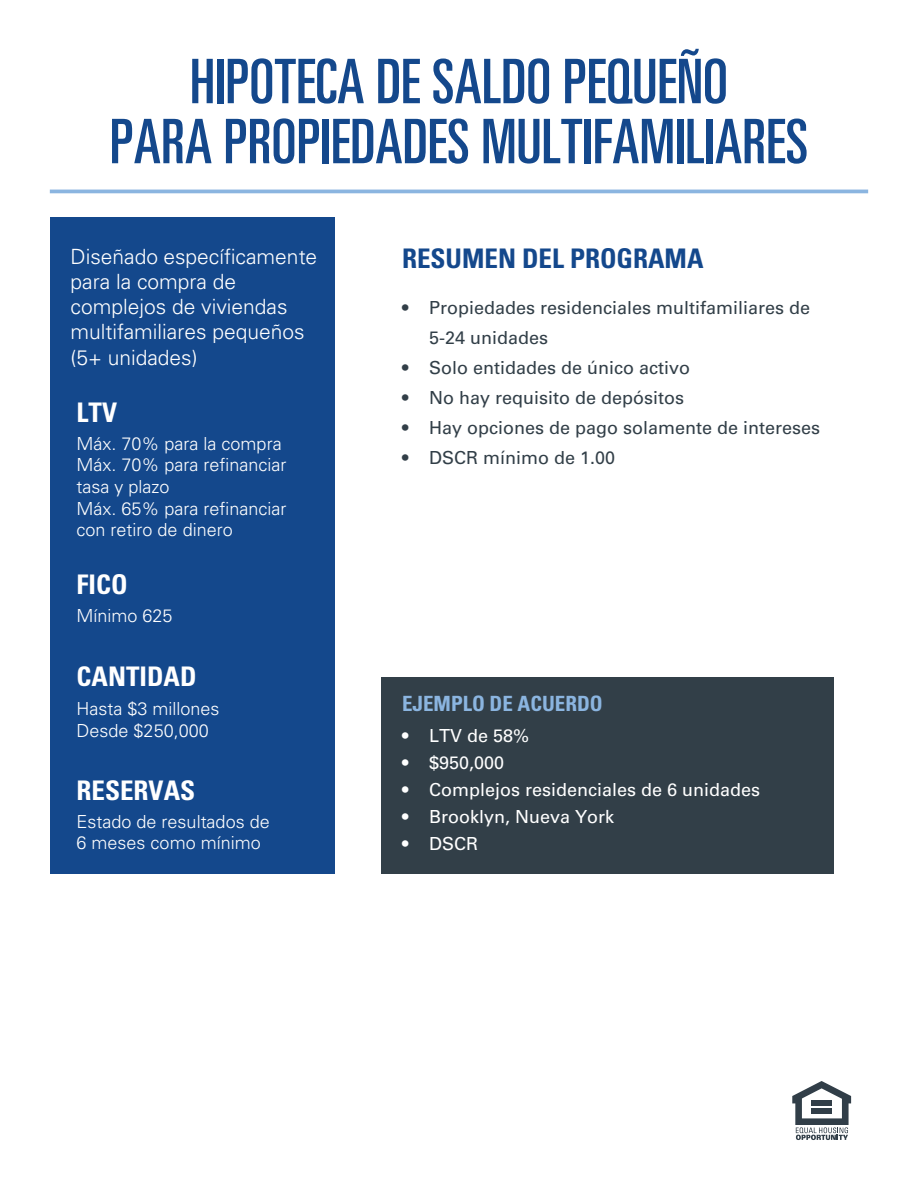
<style>
.page{position:relative;width:918px;height:1188px;background:#fff}
.page>*{position:absolute;margin:0;border:0;box-sizing:border-box;transform-origin:0 0}
.t1{font:61.5px/60px "Univers LT Pro Ult Cond";color:#14488c;text-align:center}
.t2{font:700 condensed 27px "Univers LT Pro";color:#fff}
.t3{font:700 condensed 27px "Univers LT Pro";color:#14488c}
.t4{font:300 21px/25.2px "Univers LT Pro 45";color:#fff}
.t5{font:700 condensed 21px "Univers LT Pro";color:#8bb5e0}
.t6{font:300 18px/21.6px "Univers LT Pro 45";color:#fff}
.t7{font:18px/30px "Univers LT Pro 55 Roman";color:#323f48}
.t8{font:18px "Univers LT Pro 55 Roman";color:#fff}
</style>
<div class="page">
<div style="left:50px;top:217px;width:284px;height:657px;background:#14488c"></div>
<div style="left:381px;top:677px;width:453px;height:197px;background:#323f48"></div>
<svg style="left:792px;top:1081px;width:59px;height:59px"></svg>
<hr style="left:50px;top:190px;width:818px;height:3px;background:#8bb5e0">
<h1 class="t1" style="left:110px;top:48px;width:700px">HIPOTECA DE SALDO PEQUEÑO<br>PARA PROPIEDADES MULTIFAMILIARES</h1>
<p class="t4" style="left:71px;top:243px;width:248px">Diseñado específicamente para la compra de complejos de viviendas multifamiliares pequeños (5+ unidades)</p>
<h2 class="t2" style="left:77px;top:396px;width:42px">LTV</h2>
<p class="t6" style="left:77px;top:432px;width:211px">Máx. 70% para la compra<br>Máx. 70% para refinanciar tasa y plazo<br>Máx. 65% para refinanciar con retiro de dinero</p>
<h2 class="t2" style="left:77px;top:568px;width:53px">FICO</h2>
<p class="t6" style="left:77px;top:604px;width:98px">Mínimo 625</p>
<h2 class="t2" style="left:77px;top:660px;width:122px">CANTIDAD</h2>
<p class="t6" style="left:77px;top:697px;width:145px">Hasta $3 millones<br>Desde $250,000</p>
<h2 class="t2" style="left:77px;top:773px;width:120px">RESERVAS</h2>
<p class="t6" style="left:77px;top:810px;width:195px">Estado de resultados de<br>6 meses como mínimo</p>
<h2 class="t3" style="left:402px;top:242px;width:303px">RESUMEN DEL PROGRAMA</h2>
<p class="t7" style="left:429px;top:292px;width:383px;text-indent:-27px">• Propiedades residenciales multifamiliares de<br>5-24 unidades</p>
<p class="t7" style="left:402px;top:352px;width:290px">• Solo entidades de único activo</p>
<p class="t7" style="left:402px;top:382px;width:284px">• No hay requisito de depósitos</p>
<p class="t7" style="left:402px;top:412px;width:420px">• Hay opciones de pago solamente de intereses</p>
<p class="t7" style="left:402px;top:442px;width:215px">• DSCR mínimo de 1.00</p>
<p class="t5" style="left:402px;top:690px;width:202px">EJEMPLO DE ACUERDO</p>
<p class="t8" style="left:402px;top:723px;width:129px">• LTV de 58%</p>
<p class="t8" style="left:402px;top:750px;width:104px">• $950,000</p>
<p class="t8" style="left:402px;top:777px;width:360px">• Complejos residenciales de 6 unidades</p>
<p class="t8" style="left:402px;top:804px;width:214px">• Brooklyn, Nueva York</p>
<p class="t8" style="left:402px;top:831px;width:78px">• DSCR</p>
</div>
